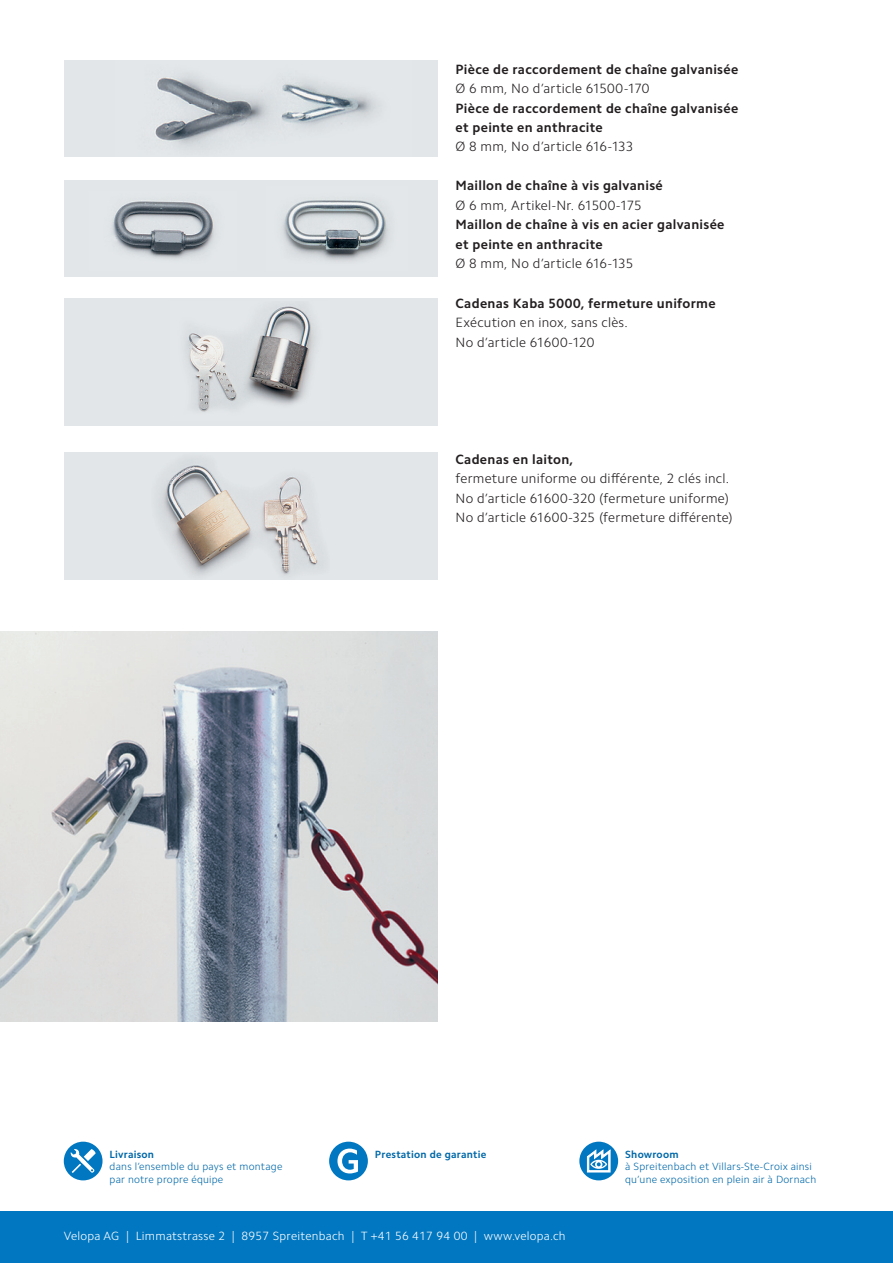
<style>
.page{position:relative;width:893px;height:1263px;background:#fff}
.page>*{position:absolute;margin:0;border:0;box-sizing:border-box;transform-origin:0 0}
.t1{font:300 13.5px/19.5px "Camphor Std";letter-spacing:.015em;color:#231f20}
.t2{font:700 13.5px/19.5px "Camphor Std";letter-spacing:.025em;color:#231f20}
.t3{font:300 12px "Camphor Std";letter-spacing:.02em;color:#fff}
.t4{font:300 10.5px/12.6px "Camphor Std";letter-spacing:.02em;color:#0068a9}
.t5{font:700 10.5px "Camphor Std";letter-spacing:.02em;color:#0068a9}
</style>
<div class="page">
<div style="left:64px;top:180px;width:373px;height:96px;background:#e2e6e8"></div>
<img style="left:282px;top:200px;width:107px;height:61px">
<img style="left:112px;top:201px;width:102px;height:58px">
<div style="left:64px;top:452px;width:373px;height:128px;background:#e2e6e8"></div>
<img style="left:159px;top:460px;width:164px;height:116px">
<div style="left:64px;top:298px;width:373px;height:128px;background:#e2e6e8"></div>
<img style="left:186px;top:306px;width:129px;height:106px">
<div style="left:0;top:1212px;width:893px;height:51px;background:#0077c0"></div>
<div style="left:64px;top:60px;width:373px;height:96px;background:#e2e6e8"></div>
<img style="left:155px;top:76px;width:222px;height:71px">
<img style="left:0;top:631px;width:437px;height:390px">
<div style="left:329px;top:1142px;width:39px;height:38px;background:#0077c0;border-radius:50%"></div>
<svg style="left:337px;top:1148px;width:21px;height:25px"></svg>
<div style="left:64px;top:1142px;width:39px;height:38px;background:#0077c0;border-radius:50%"></div>
<svg style="left:70px;top:1149px;width:26px;height:24px"></svg>
<div style="left:579px;top:1142px;width:39px;height:38px;background:#0077c0;border-radius:50%"></div>
<svg style="left:587px;top:1149px;width:23px;height:23px"></svg>
<p class="t2" style="left:455px;top:59px;width:284px">Pièce de raccordement de chaîne galvanisée</p>
<p class="t1" style="left:455px;top:79px;width:196px">Ø 6 mm, No d’article 61500-170</p>
<p class="t2" style="left:455px;top:98px;width:284px">Pièce de raccordement de chaîne galvanisée et peinte en anthracite</p>
<p class="t1" style="left:455px;top:137px;width:179px">Ø 8 mm, No d’article 616-133</p>
<p class="t2" style="left:455px;top:176px;width:209px">Maillon de chaîne à vis galvanisé</p>
<p class="t1" style="left:455px;top:196px;width:188px">Ø 6 mm, Artikel-Nr. 61500-175</p>
<p class="t2" style="left:455px;top:215px;width:271px">Maillon de chaîne à vis en acier galvanisée et peinte en anthracite</p>
<p class="t1" style="left:455px;top:254px;width:179px">Ø 8 mm, No d’article 616-135</p>
<p class="t2" style="left:455px;top:293px;width:262px">Cadenas Kaba 5000, fermeture uniforme</p>
<p class="t1" style="left:455px;top:313px;width:174px">Exécution en inox, sans clès.<br>No d’article 61600-120</p>
<p class="t2" style="left:455px;top:449px;width:119px">Cadenas en laiton,</p>
<p class="t1" style="left:455px;top:469px;width:279px">fermeture uniforme ou différente, 2 clés incl.<br>No d’article 61600-320 (fermeture uniforme)<br>No d’article 61600-325 (fermeture différente)</p>
<p class="t5" style="left:110px;top:1148px;width:46px">Livraison</p>
<p class="t4" style="left:110px;top:1160px;width:174px">dans l’ensemble du pays et montage par notre propre équipe</p>
<p class="t5" style="left:375px;top:1148px;width:113px">Prestation de garantie</p>
<p class="t5" style="left:625px;top:1148px;width:55px">Showroom</p>
<p class="t4" style="left:625px;top:1160px;width:193px">à Spreitenbach et Villars-Ste-Croix ainsi qu’une exposition en plein air à Dornach</p>
<p class="t3" style="left:64px;top:1229px;width:503px">Velopa AG | Limmatstrasse 2 | 8957 Spreitenbach | T +41 56 417 94 00 | www.velopa.ch</p>
</div>
